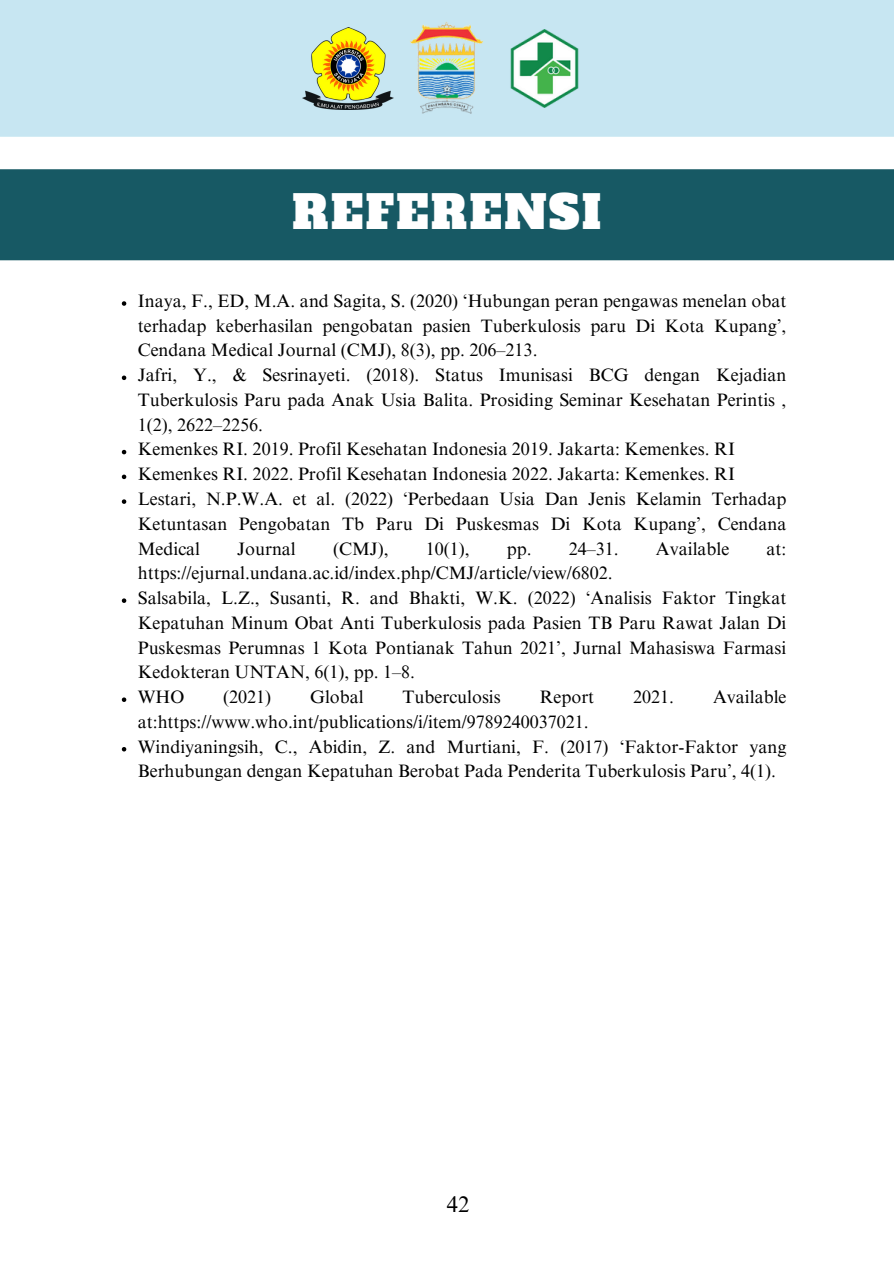
<style>
.page{position:relative;width:894px;height:1264px;background:#fff}
.page>*{position:absolute;margin:0;border:0;box-sizing:border-box;transform-origin:0 0}
.t1{font:45px "Alfa Slab One";letter-spacing:.055em;color:#fff}
.t2{font:22.5px "Times NRMT Pro";color:#000}
.t3{font:18px/24.8px "Times NRMT Pro";color:#000;text-align:justify}
</style>
<div class="page">
<svg style="left:122px;top:301px;width:4px;height:5px"></svg>
<svg style="left:122px;top:375px;width:4px;height:5px"></svg>
<svg style="left:122px;top:450px;width:4px;height:4px"></svg>
<svg style="left:122px;top:474px;width:4px;height:5px"></svg>
<svg style="left:122px;top:499px;width:4px;height:5px"></svg>
<svg style="left:122px;top:598px;width:4px;height:5px"></svg>
<svg style="left:122px;top:697px;width:4px;height:5px"></svg>
<svg style="left:122px;top:747px;width:4px;height:4px"></svg>
<div style="left:0;top:0;width:893px;height:137px;background:#c7e6f2"></div>
<img style="left:501px;top:29px;width:89px;height:79px">
<img style="left:302px;top:27px;width:91px;height:83px">
<img style="left:400px;top:21px;width:95px;height:95px">
<div style="left:0;top:169px;width:893px;height:91px;background:#175964"></div>
<p class="t1" style="left:292px;top:183px;width:310px">REFERENSI</p>
<p class="t3" style="left:138px;top:290px;width:650px">Inaya, F., ED, M.A. and Sagita, S. (2020) ‘Hubungan peran pengawas menelan obat terhadap keberhasilan pengobatan pasien Tuberkulosis paru Di Kota Kupang’, Cendana Medical Journal (CMJ), 8(3), pp. 206–213.</p>
<p class="t3" style="left:138px;top:365px;width:650px">Jafri, Y., &amp; Sesrinayeti. (2018). Status Imunisasi BCG dengan Kejadian Tuberkulosis Paru pada Anak Usia Balita. Prosiding Seminar Kesehatan Perintis , 1(2), 2622–2256.</p>
<p class="t3" style="left:138px;top:439px;width:598px">Kemenkes RI. 2019. Profil Kesehatan Indonesia 2019. Jakarta: Kemenkes. RI</p>
<h1 class="t3" style="left:138px;top:464px;width:598px">Kemenkes RI. 2022. Profil Kesehatan Indonesia 2022. Jakarta: Kemenkes. RI</h1>
<p class="t3" style="left:138px;top:488px;width:650px">Lestari, N.P.W.A. et al. (2022) ‘Perbedaan Usia Dan Jenis Kelamin Terhadap Ketuntasan Pengobatan Tb Paru Di Puskesmas Di Kota Kupang’, Cendana Medical</p>
<p class="t3" style="left:237px;top:538px;width:60px">Journal</p>
<p class="t3" style="left:333px;top:538px;width:57px">(CMJ),</p>
<p class="t3" style="left:425px;top:538px;width:45px">10(1),</p>
<p class="t3" style="left:506px;top:538px;width:113px">pp. 24–31.</p>
<p class="t3" style="left:655px;top:538px;width:75px">Available</p>
<p class="t3" style="left:766px;top:538px;width:21px">at:</p>
<p class="t3" style="left:138px;top:563px;width:476px">https://ejurnal.undana.ac.id/index.php/CMJ/article/view/6802.</p>
<p class="t3" style="left:138px;top:587px;width:650px">Salsabila, L.Z., Susanti, R. and Bhakti, W.K. (2022) ‘Analisis Faktor Tingkat Kepatuhan Minum Obat Anti Tuberkulosis pada Pasien TB Paru Rawat Jalan Di Puskesmas Perumnas 1 Kota Pontianak Tahun 2021’, Jurnal Mahasiswa Farmasi Kedokteran UNTAN, 6(1), pp. 1–8.</p>
<p class="t3" style="left:138px;top:686px;width:48px">WHO</p>
<p class="t3" style="left:223px;top:686px;width:49px">(2021)</p>
<p class="t3" style="left:310px;top:686px;width:55px">Global</p>
<p class="t3" style="left:402px;top:686px;width:100px">Tuberculosis</p>
<p class="t3" style="left:539px;top:686px;width:56px">Report</p>
<p class="t3" style="left:633px;top:686px;width:42px">2021.</p>
<p class="t3" style="left:712px;top:686px;width:75px">Available</p>
<p class="t3" style="left:138px;top:711px;width:452px">at:https://www.who.int/publications/i/item/9789240037021.</p>
<p class="t3" style="left:138px;top:736px;width:650px">Windiyaningsih, C., Abidin, Z. and Murtiani, F. (2017) ‘Faktor-Faktor yang<br>Berhubungan dengan Kepatuhan Berobat Pada Penderita Tuberkulosis Paru’, 4(1).</p>
<p class="t2" style="left:446px;top:1195px;width:24px">42</p>
</div>
